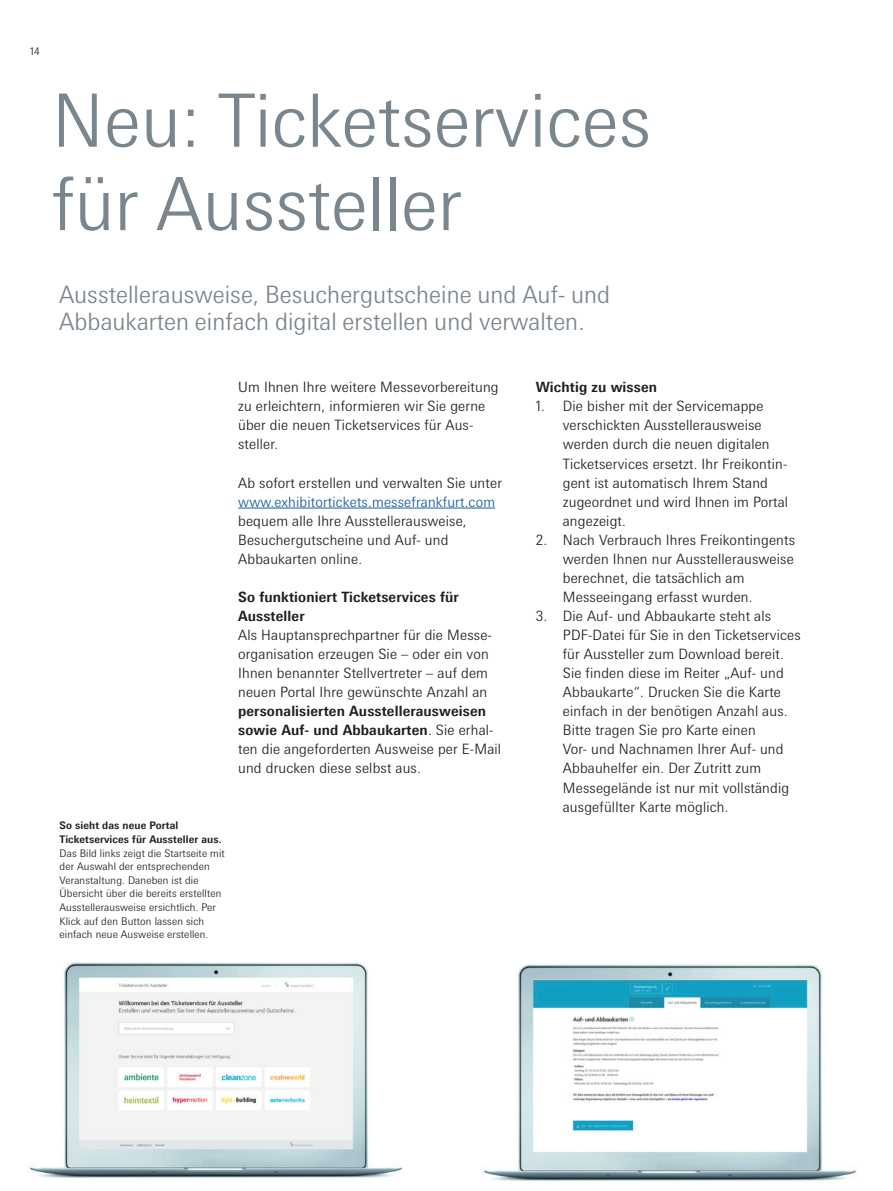
<style>
.page{position:relative;width:893px;height:1191px;background:#fff}
.page>*{position:absolute;margin:0;border:0;box-sizing:border-box;transform-origin:0 0}
.t1{font:300 73.5px/83.4px "Messe Univers";color:#7a868d}
.t2{font:300 24px/26.4px "Messe Univers";color:#7a868d}
.t3{font:300 14.25px/19px "Messe Univers";letter-spacing:.01em;color:#231f20}
.t4{font:700 14.25px/19px "Messe Univers";letter-spacing:.01em;color:#231f20}
.t5{font:300 14.25px "Messe Univers";letter-spacing:.01em;color:#175d9e}
.t6{font:300 10.5px/13.6px "Messe Univers";letter-spacing:.01em;color:#231f20}
.t7{font:700 10.5px/13.6px "Messe Univers";letter-spacing:.01em;color:#231f20}
.s1{font-weight:700}
</style>
<div class="page">
<img style="left:29px;top:962px;width:374px;height:216px">
<img style="left:483px;top:964px;width:374px;height:217px">
<hr style="left:238px;top:507px;width:257px;height:1px;background:#175d9e">
<p class="t6" style="left:30px;top:44px;width:11px">14</p>
<h1 class="t1" style="left:52px;top:78px;width:601px">Neu: Ticketservices für Aussteller</h1>
<h2 class="t2" style="left:59px;top:281px;width:553px">Ausstellerausweise, Besuchergutscheine und Auf- und<br>Abbaukarten einfach digital erstellen und verwalten.</h2>
<p class="t3" style="left:238px;top:377px;width:262px">Um Ihnen Ihre weitere Messevorbereitung zu erleichtern, informieren wir Sie gerne über die neuen Ticketservices für Aus&shy;steller.</p>
<p class="t3" style="left:238px;top:473px;width:265px">Ab sofort erstellen und verwalten Sie unter</p>
<p class="t5" style="left:238px;top:493px;width:259px">www.exhibitortickets.messefrankfurt.com</p>
<p class="t3" style="left:238px;top:511px;width:230px">bequem alle Ihre Ausstellerausweise,<br>Besuchergutscheine und Auf- und<br>Abbaukarten online.</p>
<p class="t4" style="left:238px;top:587px;width:222px">So funktioniert Ticketservices für<br>Aussteller</p>
<p class="t3" style="left:238px;top:625px;width:255px">Als Hauptansprechpartner für die Messe&shy;organisation erzeugen Sie – oder ein von Ihnen benannter Stellvertreter – auf dem neuen Portal Ihre gewünschte Anzahl an</p>
<p class="t3" style="left:238px;top:701px;width:264px"><span class="s1">personalisierten Ausstellerausweisen sowie Auf- und Abbaukarten</span>. Sie erhal&shy;ten die angeforderten Ausweise per E-Mail und drucken diese selbst aus.</p>
<p class="t7" style="left:60px;top:818px;width:164px">So sieht das neue Portal<br>Ticketservices für Aussteller aus.</p>
<p class="t6" style="left:60px;top:846px;width:167px">Das Bild links zeigt die Startseite mit der Auswahl der entsprechenden Veranstaltung. Daneben ist die Übersicht über die bereits erstellten Ausstellerausweise ersichtlich. Per Klick auf den Button lassen sich einfach neue Ausweise erstellen.</p>
<p class="t4" style="left:536px;top:377px;width:123px">Wichtig zu wissen</p>
<p class="t3" style="left:563px;top:396px;width:227px;text-indent:-27px">1. Die bisher mit der Servicemappe verschickten Ausstellerausweise werden durch die neuen digitalen<br>Ticketservices ersetzt. Ihr Freikontin&shy;gent ist automatisch Ihrem Stand zugeordnet und wird Ihnen im Portal angezeigt.</p>
<p class="t3" style="left:563px;top:530px;width:234px;text-indent:-27px">2. Nach Verbrauch Ihres Freikontingents werden Ihnen nur Ausstellerausweise berechnet, die tatsächlich am Messeeingang erfasst wurden.</p>
<p class="t3" style="left:563px;top:606px;width:239px;text-indent:-27px">3. Die Auf- und Abbaukarte steht als PDF-Datei für Sie in den Ticketservices für Aussteller zum Download bereit.<br>Sie finden diese im Reiter „Auf- und Abbaukarte“. Drucken Sie die Karte einfach in der benötigen Anzahl aus.<br>Bitte tragen Sie pro Karte einen<br>Vor- und Nachnamen Ihrer Auf- und Abbauhelfer ein. Der Zutritt zum Messegelände ist nur mit vollständig ausgefüllter Karte möglich.</p>
</div>
